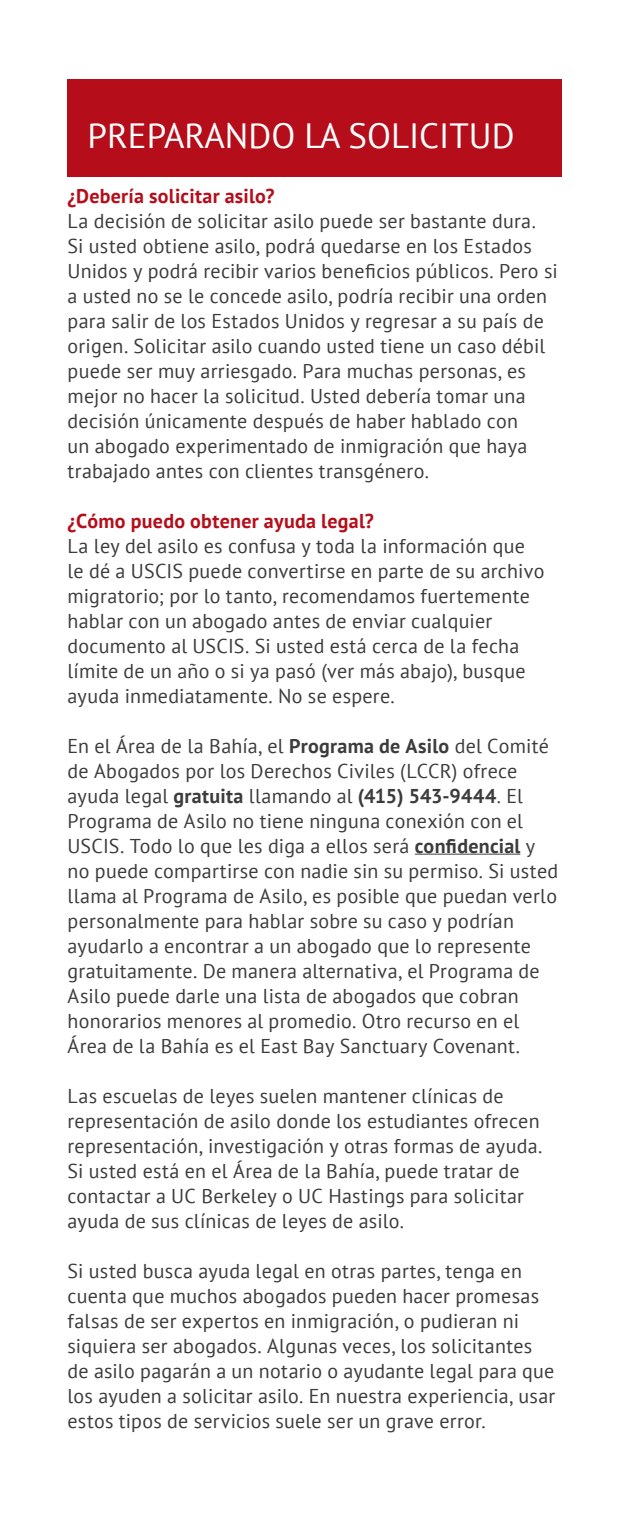
<style>
.page{position:relative;width:630px;height:1530px;background:#fff}
.page>*{position:absolute;margin:0;border:0;box-sizing:border-box;transform-origin:0 0}
.t1{font:35px "PT Sans";color:#fff}
.t2{font:20px/25px "PT Sans";letter-spacing:.015em;color:#3c3c3d}
.t3{font:700 20px "PT Sans";letter-spacing:.015em;color:#b50e1a}
.s1{font-weight:700}
</style>
<div class="page">
<hr style="left:415px;top:854px;width:105px;height:1px;background:#3c3c3d">
<div style="left:68px;top:79px;width:494px;height:97px;background:#b50e1a"></div>
<h1 class="t1" style="left:88px;top:114px;width:429px">PREPARANDO LA SOLICITUD</h1>
<p class="t3" style="left:68px;top:182px;width:209px">¿Debería solicitar asilo?</p>
<p class="t2" style="left:68px;top:208px;width:492px">La decisión de solicitar asilo puede ser bastante dura.<br>Si usted obtiene asilo, podrá quedarse en los Estados Unidos y podrá recibir varios beneficios públicos. Pero si a usted no se le concede asilo, podría recibir una orden para salir de los Estados Unidos y regresar a su país de origen. Solicitar asilo cuando usted tiene un caso débil puede ser muy arriesgado. Para muchas personas, es mejor no hacer la solicitud. Usted debería tomar una decisión únicamente después de haber hablado con<br>un abogado experimentado de inmigración que haya trabajado antes con clientes transgénero.</p>
<p class="t3" style="left:68px;top:507px;width:308px">¿Cómo puedo obtener ayuda legal?</p>
<p class="t2" style="left:68px;top:533px;width:478px">La ley del asilo es confusa y toda la información que le dé a USCIS puede convertirse en parte de su archivo migratorio; por lo tanto, recomendamos fuertemente hablar con un abogado antes de enviar cualquier documento al USCIS. Si usted está cerca de la fecha límite de un año o si ya pasó (ver más abajo), busque ayuda inmediatamente. No se espere.</p>
<p class="t2" style="left:68px;top:733px;width:492px">En el Área de la Bahía, el <span class="s1">Programa de Asilo</span> del Comité de Abogados por los Derechos Civiles (LCCR) ofrece ayuda legal <span class="s1">gratuita</span> llamando al <span class="s1">(415) 543-9444</span>. El Programa de Asilo no tiene ninguna conexión con el USCIS. Todo lo que les diga a ellos será <span class="s1">confidencial</span> y no puede compartirse con nadie sin su permiso. Si usted llama al Programa de Asilo, es posible que puedan verlo personalmente para hablar sobre su caso y podrían ayudarlo a encontrar a un abogado que lo represente gratuitamente. De manera alternativa, el Programa de Asilo puede darle una lista de abogados que cobran honorarios menores al promedio. Otro recurso en el Área de la Bahía es el East Bay Sanctuary Covenant.</p>
<p class="t2" style="left:68px;top:1083px;width:476px">Las escuelas de leyes suelen mantener clínicas de representación de asilo donde los estudiantes ofrecen representación, investigación y otras formas de ayuda.<br>Si usted está en el Área de la Bahía, puede tratar de contactar a UC Berkeley o UC Hastings para solicitar ayuda de sus clínicas de leyes de asilo.</p>
<p class="t2" style="left:68px;top:1258px;width:489px">Si usted busca ayuda legal en otras partes, tenga en cuenta que muchos abogados pueden hacer promesas falsas de ser expertos en inmigración, o pudieran ni siquiera ser abogados. Algunas veces, los solicitantes de asilo pagarán a un notario o ayudante legal para que los ayuden a solicitar asilo. En nuestra experiencia, usar estos tipos de servicios suele ser un grave error.</p>
</div>
